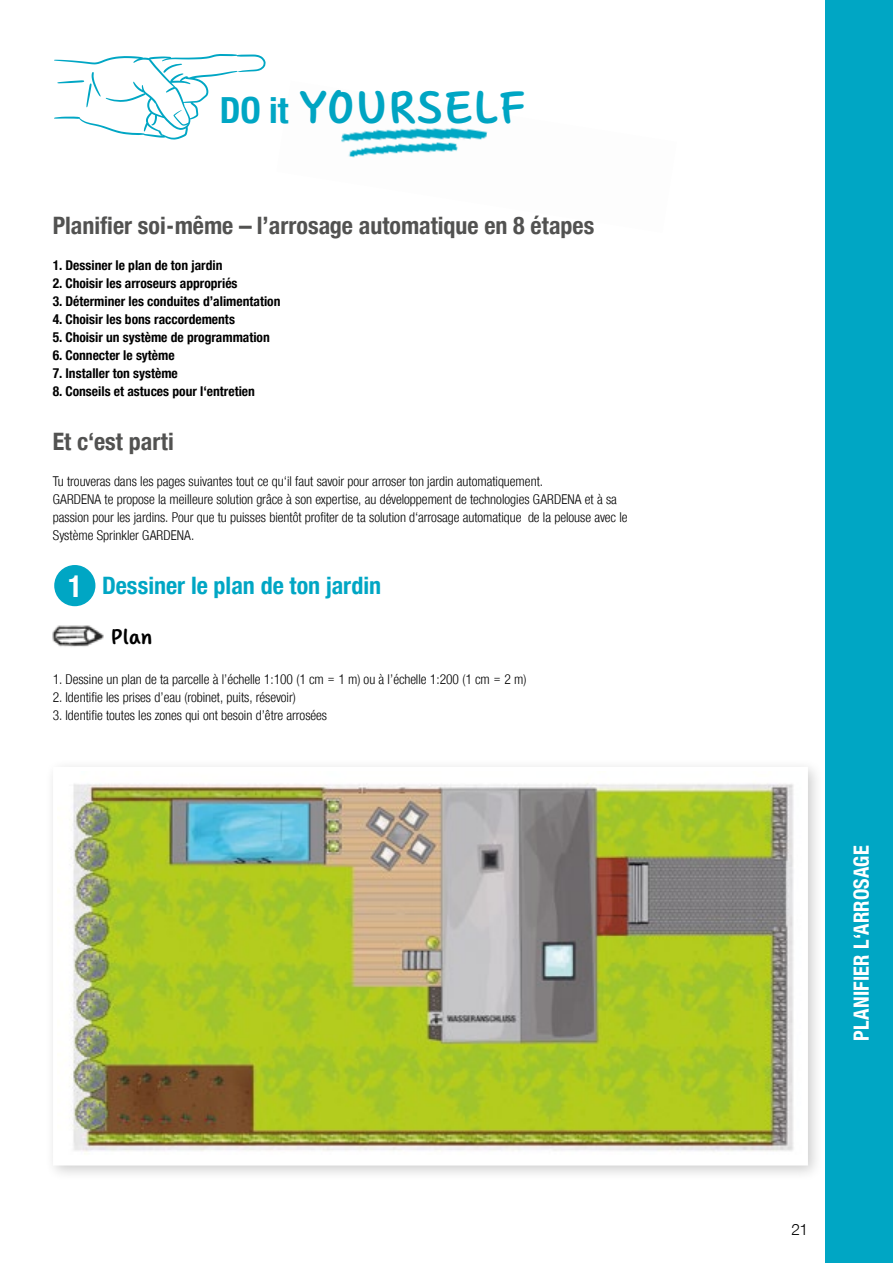
<style>
.page{position:relative;width:893px;height:1263px;background:#fff}
.page>*{position:absolute;margin:0;border:0;box-sizing:border-box;transform-origin:0 0}
.t1{font:700 45px "Core Narae Pro";color:#00a6c4}
.t2{font:700 24px "Gardena Sans Cond";color:#525251}
.t3{font:700 24px "Gardena Sans Cond";color:#00a6c4}
.t4{font:700 21px "Gardena Sans Cond";letter-spacing:.01em;color:#fff}
.t5{font:700 21px "Core Narae Pro";color:#000}
.t6{font:15px "Gardena Sans";color:#000}
.t7{font:13.5px/18px "Gardena Sans Cond";color:#000}
.t8{font:700 13.5px "Gardena Sans Cond";color:#000}
.s1{font-family:"Gardena Sans Cond";font-size:36px}
.s2{font-size:30px;color:#fff}
</style>
<div class="page">
<div style="left:45px;top:759px;width:779px;height:423px;background:#000;opacity:.2"></div>
<img style="left:51px;top:765px;width:759px;height:402px">
<svg style="left:54px;top:54px;width:212px;height:86px"></svg>
<img style="left:53px;top:625px;width:51px;height:22px">
<div style="left:54px;top:565px;width:41px;height:41px;background:#00a6c4;border-radius:50%"></div>
<img style="left:341px;top:127px;width:147px;height:31px">
<div style="left:825px;top:0;width:68px;height:1263px;background:#00a6c4"></div>
<h1 class="t1" style="left:220px;top:74px;width:307px"><span class="s1">DO it</span> YOURSELF</h1>
<h2 class="t2" style="left:53px;top:209px;width:543px">Planifier soi-même – l’arrosage automatique en 8 étapes</h2>
<p class="t8" style="left:53px;top:256px;width:171px">1. Dessiner le plan de ton jardin</p>
<p class="t8" style="left:53px;top:274px;width:186px">2. Choisir les arroseurs appropriés</p>
<p class="t8" style="left:53px;top:292px;width:229px">3. Déterminer les conduites d’alimentation</p>
<p class="t8" style="left:53px;top:310px;width:184px">4. Choisir les bons raccordements</p>
<p class="t8" style="left:53px;top:328px;width:219px">5. Choisir un système de programmation</p>
<p class="t8" style="left:53px;top:346px;width:123px">6. Connecter le sytème</p>
<p class="t8" style="left:53px;top:364px;width:127px">7. Installer ton système</p>
<p class="t8" style="left:53px;top:382px;width:204px">8. Conseils et astuces pour l‘entretien</p>
<h2 class="t2" style="left:53px;top:425px;width:123px">Et c‘est parti</h2>
<p class="t7" style="left:53px;top:472px;width:576px">Tu trouveras dans les pages suivantes tout ce qu‘il faut savoir pour arroser ton jardin automatiquement.<br>GARDENA te propose la meilleure solution grâce à son expertise, au développement de technologies GARDENA et à sa passion pour les jardins. Pour que tu puisses bientôt profiter de ta solution d‘arrosage automatique de la pelouse avec le Système Sprinkler GARDENA.</p>
<h2 class="t3" style="left:68px;top:569px;width:315px"><span class="s2">1</span> Dessiner le plan de ton jardin</h2>
<h3 class="t5" style="left:110px;top:621px;width:44px">Plan</h3>
<p class="t7" style="left:53px;top:670px;width:475px">1. Dessine un plan de ta parcelle à l’échelle 1:100 (1 cm = 1 m) ou à l’échelle 1:200 (1 cm = 2 m)</p>
<p class="t7" style="left:53px;top:688px;width:245px">2. Identifie les prises d’eau (robinet, puits, résevoir)</p>
<p class="t7" style="left:53px;top:705px;width:276px">3. Identifie toutes les zones qui ont besoin d’être arrosées</p>
<h3 class="t4" style="left:847px;top:1040px;width:197px;rotate:-90deg">PLANIFIER L‘ARROSAGE</h3>
<p class="t6" style="left:792px;top:1219px;width:18px">21</p>
</div>
